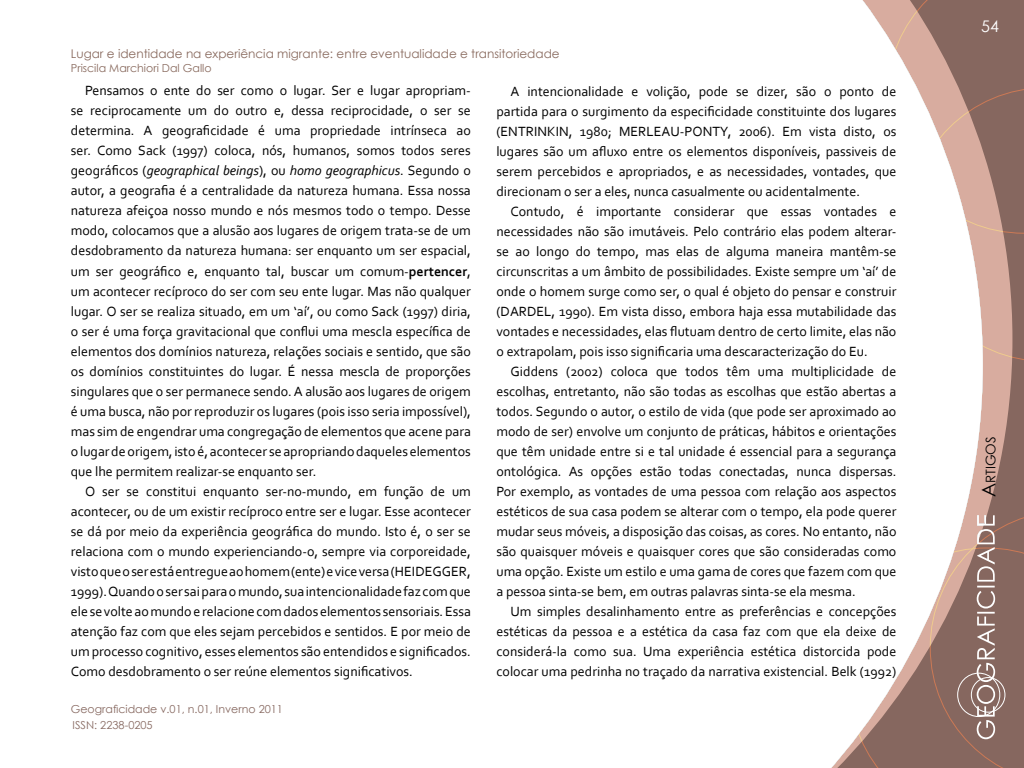
<style>
.page{position:relative;width:1024px;height:768px;background:#fff}
.page>*{position:absolute;margin:0;border:0;box-sizing:border-box;transform-origin:0 0}
.t1{font:16px "Century Gothic";color:#fff}
.t2{font:14px/20px "Corbel";color:#000;text-align:justify}
.t3{font:13.3px "Century Gothic";color:#000}
.t4{font:12px "Century Gothic";color:#88695d}
.t5{font:11px "Century Gothic";color:#876961}
.t6{font:11px "Century Gothic";color:#88695d}
.s1{font-style:italic}
.s2{font-weight:700}
.s3{font-size:19px}
</style>
<div class="page">
<svg style="left:1012px;top:0;width:12px;height:87px"></svg>
<div style="left:1012px;top:87px;width:12px;height:275px;background:#86675f"></div>
<div style="left:1012px;top:510px;width:12px;height:258px;background:#86675f"></div>
<svg style="left:831px;top:0;width:181px;height:768px"></svg>
<p class="t4" style="left:71px;top:46px;width:490px">Lugar e identidade na experiência migrante: entre eventualidade e transitoriedade</p>
<p class="t6" style="left:71px;top:60px;width:142px">Priscila Marchiori Dal Gallo</p>
<p class="t2" style="left:71px;top:80px;width:402px;text-indent:14px">Pensamos o ente do ser como o lugar. Ser e lugar apropriam&shy;se reciprocamente um do outro e, dessa reciprocidade, o ser se determina. A geograficidade é uma propriedade intrínseca ao ser. Como Sack (1997) coloca, nós, humanos, somos todos seres geográficos (<span class="s1">geographical beings</span>), ou <span class="s1">homo geographicus</span>. Segundo o autor, a geografia é a centralidade da natureza humana. Essa nossa natureza afeiçoa nosso mundo e nós mesmos todo o tempo. Desse modo, colocamos que a alusão aos lugares de origem trata-se de um desdobramento da natureza humana: ser enquanto um ser espacial, um ser geográfico e, enquanto tal, buscar um comum-<span class="s2">pertencer</span>, um acontecer recíproco do ser com seu ente lugar. Mas não qualquer lugar. O ser se realiza situado, em um ‘aí’, ou como Sack (1997) diria, o ser é uma força gravitacional que conflui uma mescla específica de elementos dos domínios natureza, relações sociais e sentido, que são os domínios constituintes do lugar. É nessa mescla de proporções singulares que o ser permanece sendo. A alusão aos lugares de origem é uma busca, não por reproduzir os lugares (pois isso seria impossível), mas sim de engendrar uma congregação de elementos que acene para o lugar de origem, isto é, acontecer se apropriando daqueles elementos que lhe permitem realizar-se enquanto ser.</p>
<p class="t2" style="left:71px;top:481px;width:402px;text-indent:14px">O ser se constitui enquanto ser-no-mundo, em função de um acontecer, ou de um existir recíproco entre ser e lugar. Esse acontecer se dá por meio da experiência geográfica do mundo. Isto é, o ser se relaciona com o mundo experienciando-o, sempre via corporeidade, visto que o ser está entregue ao homem (ente) e vice versa (HEIDEGGER, 1999). Quando o ser sai para o mundo, sua intencionalidade faz com que ele se volte ao mundo e relacione com dados elementos sensoriais. Essa atenção faz com que eles sejam percebidos e sentidos. E por meio de um processo cognitivo, esses elementos são entendidos e significados.<br>Como desdobramento o ser reúne elementos significativos.</p>
<p class="t5" style="left:71px;top:701px;width:214px">Geograficidade v.01, n.01, Inverno 2011</p>
<p class="t5" style="left:73px;top:717px;width:82px">ISSN: 2238-0205</p>
<p class="t2" style="left:496px;top:81px;width:402px;text-indent:14px">A intencionalidade e volição, pode se dizer, são o ponto de partida para o surgimento da especificidade constituinte dos lugares (ENTRINKIN, 1980; MERLEAU-PONTY, 2006). Em vista disto, os lugares são um afluxo entre os elementos disponíveis, passiveis de serem percebidos e apropriados, e as necessidades, vontades, que direcionam o ser a eles, nunca casualmente ou acidentalmente.</p>
<p class="t2" style="left:496px;top:201px;width:402px;text-indent:14px">Contudo, é importante considerar que essas vontades e necessidades não são imutáveis. Pelo contrário elas podem alterar&shy;se ao longo do tempo, mas elas de alguma maneira mantêm-se circunscritas a um âmbito de possibilidades. Existe sempre um ‘aí’ de onde o homem surge como ser, o qual é objeto do pensar e construir (DARDEL, 1990). Em vista disso, embora haja essa mutabilidade das vontades e necessidades, elas flutuam dentro de certo limite, elas não o extrapolam, pois isso significaria uma descaracterização do Eu.</p>
<p class="t2" style="left:496px;top:361px;width:402px;text-indent:14px">Giddens (2002) coloca que todos têm uma multiplicidade de escolhas, entretanto, não são todas as escolhas que estão abertas a todos. Segundo o autor, o estilo de vida (que pode ser aproximado ao modo de ser) envolve um conjunto de práticas, hábitos e orientações que têm unidade entre si e tal unidade é essencial para a segurança ontológica. As opções estão todas conectadas, nunca dispersas.<br>Por exemplo, as vontades de uma pessoa com relação aos aspectos estéticos de sua casa podem se alterar com o tempo, ela pode querer mudar seus móveis, a disposição das coisas, as cores. No entanto, não são quaisquer móveis e quaisquer cores que são consideradas como uma opção. Existe um estilo e uma gama de cores que fazem com que a pessoa sinta-se bem, em outras palavras sinta-se ela mesma.</p>
<p class="t2" style="left:496px;top:601px;width:402px;text-indent:14px">Um simples desalinhamento entre as preferências e concepções estéticas da pessoa e a estética da casa faz com que ela deixe de considerá-la como sua. Uma experiência estética distorcida pode colocar uma pedrinha no traçado da narrativa existencial. Belk (1992)</p>
<p class="t1" style="left:981px;top:15px;width:19px">54</p>
<p class="t3" style="left:981px;top:497px;width:62px;rotate:-90deg"><span class="s3">A</span>rtigos</p>
</div>
